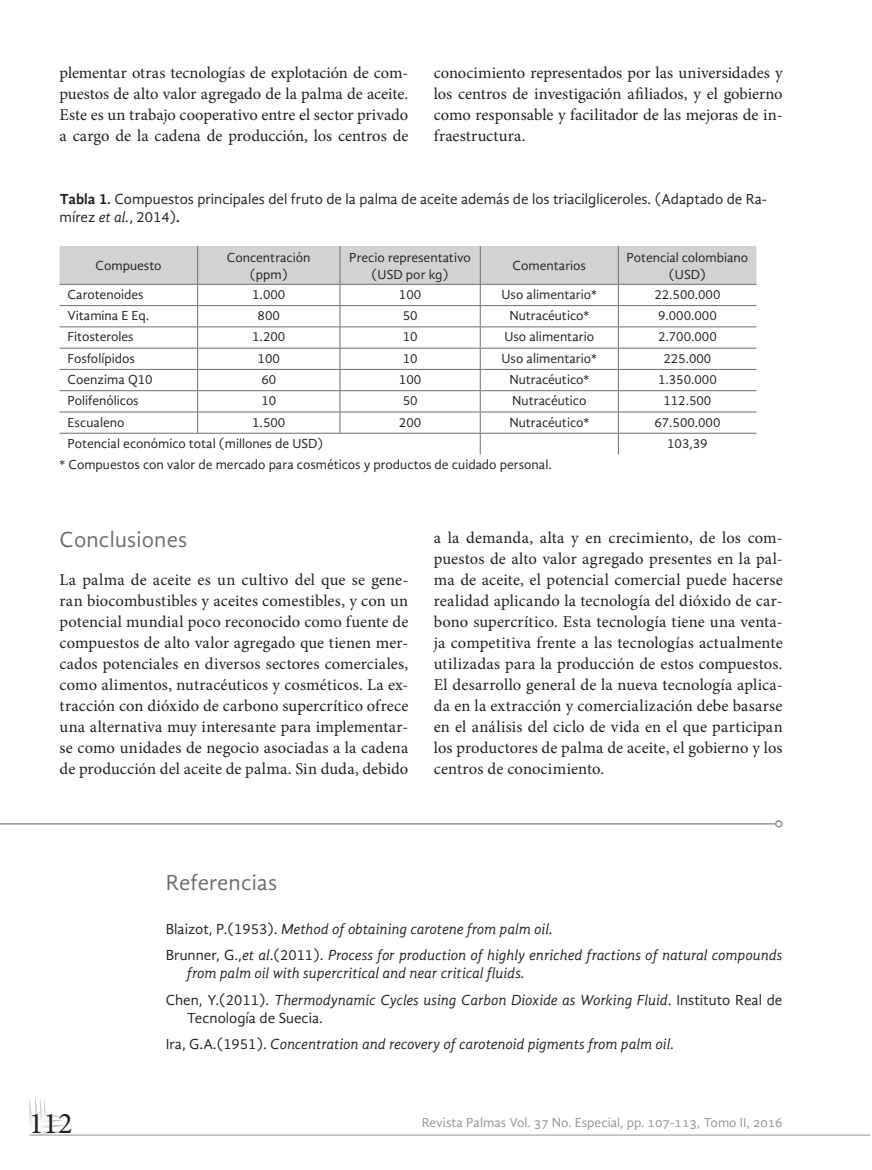
<style>
.page{position:relative;width:872px;height:1170px;background:#fff}
.page>*{position:absolute;margin:0;border:0;box-sizing:border-box;transform-origin:0 0}
.t1{font:30px "Minion Pro";color:#231f20}
.TituloUNOArticulo{font:22.5px "Gandhi Sans";letter-spacing:.01em;color:#6c6d70}
.Parrafo_inic{font:16.5px/21px "Minion Pro";letter-spacing:.005em;color:#231f20;text-align:justify}
.Parrafo_sec{font:16.5px/21px "Minion Pro";letter-spacing:-.01em;color:#231f20;text-align:justify}
.Bilbiografia{font:italic 15px/18px "Gandhi Sans";color:#231f20}
.Imagen{font:15px/18px "Gandhi Sans";color:#231f20}
.tabla{font:13.5px/16.5px "Gandhi Sans";color:#231f20;text-align:center}
.t2{font:13.5px "Gandhi Sans";color:#939598}
.s1{font-weight:700}
.s2{font-style:italic}
.s3{font-style:normal}
</style>
<div class="page">
<svg style="left:29px;top:1098px;width:35px;height:37px"></svg>
<hr style="left:30px;top:1134px;width:840px;height:1px;background:#939598">
<svg style="left:60px;top:246px;width:696px;height:208px"></svg>
<hr style="left:0;top:823px;width:775px;height:1px;background:#939598">
<div style="left:775px;top:820px;width:7px;height:7px;border:2px solid #939598;border-radius:50%"></div>
<p class="Parrafo_sec" style="left:60px;top:62px;width:350px">plementar otras tecnologías de explotación de com&shy;puestos de alto valor agregado de la palma de aceite.<br>Este es un trabajo cooperativo entre el sector privado a cargo de la cadena de producción, los centros de</p>
<p class="Parrafo_sec" style="left:434px;top:62px;width:350px">conocimiento representados por las universidades y los centros de investigación afiliados, y el gobierno como responsable y facilitador de las mejoras de in&shy;fraestructura.</p>
<p class="Imagen" style="left:60px;top:190px;width:709px"><span class="s1">Tabla 1.</span> Compuestos principales del fruto de la palma de aceite además de los triacilgliceroles. (Adaptado de Ra&shy;mírez <span class="s2">et al.</span>, 2014)<span class="s1">.</span></p>
<p class="tabla" style="left:95px;top:257px;width:68px">Compuesto</p>
<p class="tabla" style="left:227px;top:249px;width:85px">Concentración (ppm)</p>
<p class="tabla" style="left:349px;top:249px;width:123px">Precio representativo (USD por kg)</p>
<p class="tabla" style="left:512px;top:257px;width:75px">Comentarios</p>
<p class="tabla" style="left:626px;top:249px;width:123px">Potencial colombiano (USD)</p>
<p class="tabla" style="left:68px;top:286px;width:77px">Carotenoides</p>
<p class="tabla" style="left:252px;top:286px;width:35px">1.000</p>
<p class="tabla" style="left:399px;top:286px;width:24px">100</p>
<p class="tabla" style="left:501px;top:286px;width:97px">Uso alimentario*</p>
<p class="tabla" style="left:654px;top:286px;width:68px">22.500.000</p>
<p class="tabla" style="left:68px;top:307px;width:83px">Vitamina E Eq.</p>
<p class="tabla" style="left:258px;top:307px;width:24px">800</p>
<p class="tabla" style="left:403px;top:307px;width:16px">50</p>
<p class="tabla" style="left:509px;top:307px;width:81px">Nutracéutico*</p>
<p class="tabla" style="left:658px;top:307px;width:60px">9.000.000</p>
<p class="tabla" style="left:68px;top:329px;width:68px">Fitosteroles</p>
<p class="tabla" style="left:252px;top:329px;width:35px">1.200</p>
<p class="tabla" style="left:403px;top:329px;width:16px">10</p>
<p class="tabla" style="left:504px;top:329px;width:91px">Uso alimentario</p>
<p class="tabla" style="left:658px;top:329px;width:60px">2.700.000</p>
<p class="tabla" style="left:68px;top:350px;width:69px">Fosfolípidos</p>
<p class="tabla" style="left:258px;top:350px;width:24px">100</p>
<p class="tabla" style="left:403px;top:350px;width:16px">10</p>
<p class="tabla" style="left:501px;top:350px;width:97px">Uso alimentario*</p>
<p class="tabla" style="left:663px;top:350px;width:49px">225.000</p>
<p class="tabla" style="left:68px;top:371px;width:86px">Coenzima Q10</p>
<p class="tabla" style="left:261px;top:371px;width:16px">60</p>
<p class="tabla" style="left:399px;top:371px;width:24px">100</p>
<p class="tabla" style="left:509px;top:371px;width:81px">Nutracéutico*</p>
<p class="tabla" style="left:658px;top:371px;width:60px">1.350.000</p>
<p class="tabla" style="left:68px;top:392px;width:73px">Polifenólicos</p>
<p class="tabla" style="left:261px;top:392px;width:16px">10</p>
<p class="tabla" style="left:403px;top:392px;width:16px">50</p>
<p class="tabla" style="left:512px;top:392px;width:76px">Nutracéutico</p>
<p class="tabla" style="left:663px;top:392px;width:49px">112.500</p>
<p class="tabla" style="left:68px;top:414px;width:58px">Escualeno</p>
<p class="tabla" style="left:252px;top:414px;width:35px">1.500</p>
<p class="tabla" style="left:399px;top:414px;width:24px">200</p>
<p class="tabla" style="left:509px;top:414px;width:81px">Nutracéutico*</p>
<p class="tabla" style="left:654px;top:414px;width:68px">67.500.000</p>
<p class="tabla" style="left:68px;top:435px;width:257px">Potencial económico total (millones de USD)</p>
<p class="tabla" style="left:667px;top:435px;width:42px">103,39</p>
<p class="tabla" style="left:60px;top:456px;width:494px">* Compuestos con valor de mercado para cosméticos y productos de cuidado personal.</p>
<p class="TituloUNOArticulo" style="left:60px;top:526px;width:129px">Conclusiones</p>
<p class="Parrafo_inic" style="left:60px;top:569px;width:350px">La palma de aceite es un cultivo del que se gene&shy;ran biocombustibles y aceites comestibles, y con un potencial mundial poco reconocido como fuente de compuestos de alto valor agregado que tienen mer&shy;cados potenciales en diversos sectores comerciales, como alimentos, nutracéuticos y cosméticos. La ex&shy;tracción con dióxido de carbono supercrítico ofrece una alternativa muy interesante para implementar&shy;se como unidades de negocio asociadas a la cadena de producción del aceite de palma. Sin duda, debido</p>
<p class="Parrafo_inic" style="left:434px;top:527px;width:350px">a la demanda, alta y en crecimiento, de los com&shy;puestos de alto valor agregado presentes en la pal&shy;ma de aceite, el potencial comercial puede hacerse realidad aplicando la tecnología del dióxido de car&shy;bono supercrítico. Esta tecnología tiene una venta&shy;ja competitiva frente a las tecnologías actualmente utilizadas para la producción de estos compuestos.<br>El desarrollo general de la nueva tecnología aplica&shy;da en la extracción y comercialización debe basarse en el análisis del ciclo de vida en el que participan los productores de palma de aceite, el gobierno y los centros de conocimiento.</p>
<h1 class="t1" style="left:29px;top:1102px;width:45px">112</h1>
<p class="TituloUNOArticulo" style="left:166px;top:869px;width:113px">Referencias</p>
<p class="Bilbiografia" style="left:166px;top:919px;width:389px"><span class="s3">Blaizot, P.(1953).</span> Method of obtaining carotene from palm oil.</p>
<p class="Bilbiografia" style="left:187px;top:946px;width:597px;text-indent:-21px"><span class="s3">Brunner, G.,</span>et al<span class="s3">.(2011).</span> Process for production of highly enriched fractions of natural compounds from palm oil with supercritical and near critical fluids.</p>
<p class="Bilbiografia" style="left:187px;top:990px;width:597px;text-indent:-21px"><span class="s3">Chen, Y.(2011).</span> Thermodynamic Cycles using Carbon Dioxide as Working Fluid<span class="s3">. Instituto Real de<br>Tecnología de Suecia.</span></p>
<p class="Bilbiografia" style="left:166px;top:1035px;width:510px"><span class="s3">Ira, G.A.(1951).</span> Concentration and recovery of carotenoid pigments from palm oil.</p>
<p class="t2" style="left:422px;top:1114px;width:362px">Revista Palmas Vol. 37 No. Especial, pp. 107-113, Tomo II, 2016</p>
</div>
